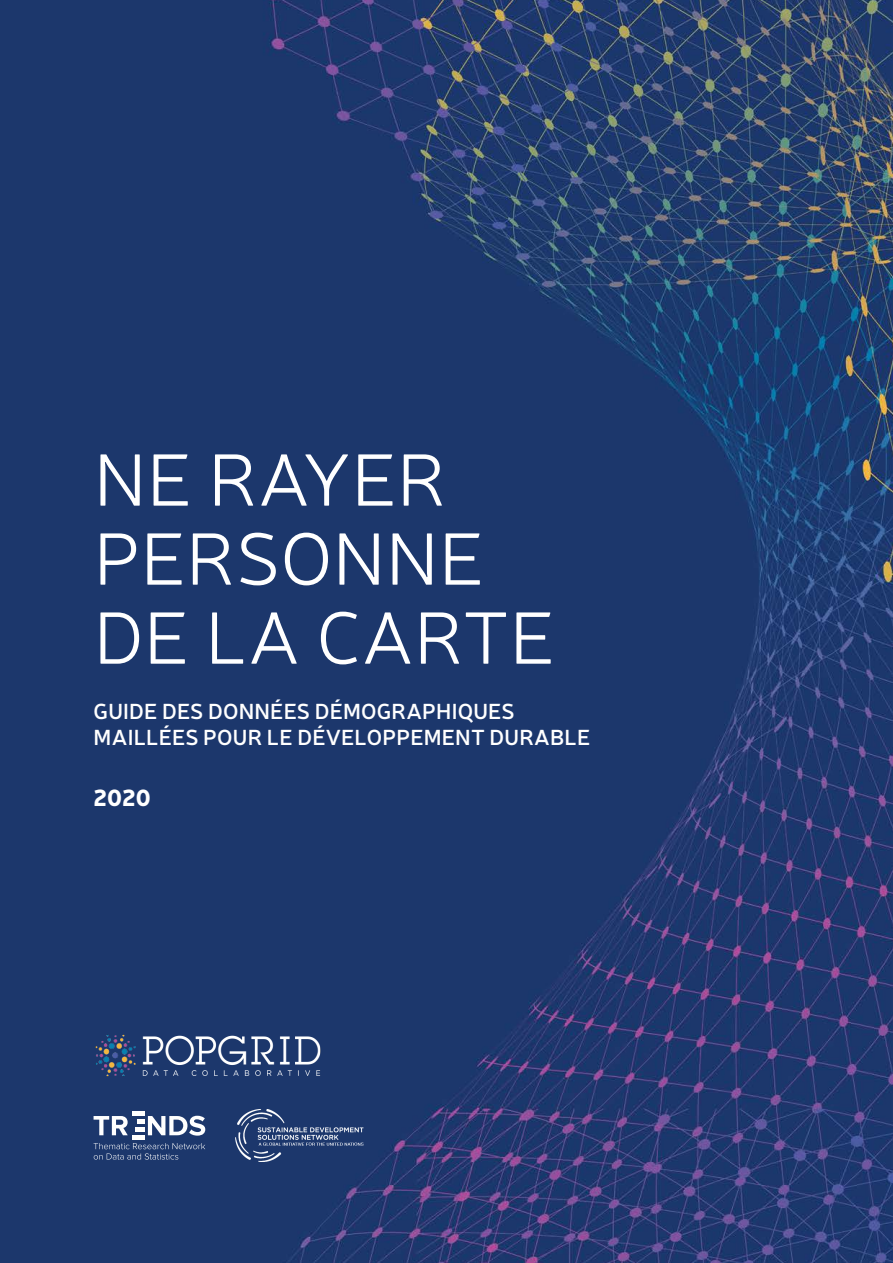
<style>
.page{position:relative;width:893px;height:1263px;background:#fff}
.page>*{position:absolute;margin:0;border:0;box-sizing:border-box;transform-origin:0 0}
.Cover_Page_Header{font:300 74.4px/79.1px "Neris";letter-spacing:.01em;color:#fff}
.Cover_Page_Header-2{font:900 22.95px "Neris";color:#fff}
.Cover_Subhead{font:600 21.75px/25.5px "Neris";letter-spacing:.01em;color:#fff}
</style>
<div class="page">
<img style="left:0;top:0;width:893px;height:1263px">
<svg style="left:94px;top:1116px;width:34px;height:19px"></svg>
<svg style="left:148px;top:1116px;width:57px;height:19px"></svg>
<div style="left:137px;top:1119px;width:8px;height:5px;background:#fff"></div>
<div style="left:135px;top:1127px;width:10px;height:5px;background:#fff"></div>
<div style="left:132px;top:1135px;width:13px;height:5px;background:#fff"></div>
<div style="left:132px;top:1111px;width:13px;height:5px;background:#fff"></div>
<svg style="left:94px;top:1143px;width:111px;height:16px"></svg>
<img style="left:236px;top:1109px;width:127px;height:53px">
<img style="left:94px;top:1033px;width:229px;height:44px">
<p class="Cover_Page_Header" style="left:94px;top:438px;width:462px">NE RAYER<br>PERSONNE<br>DE LA CARTE</p>
<p class="Cover_Subhead" style="left:94px;top:697px;width:498px">GUIDE DES DONNÉES DÉMOGRAPHIQUES<br>MAILLÉES POUR LE DÉVELOPPEMENT DURABLE</p>
<p class="Cover_Page_Header-2" style="left:94px;top:781px;width:59px">2020</p>
</div>
